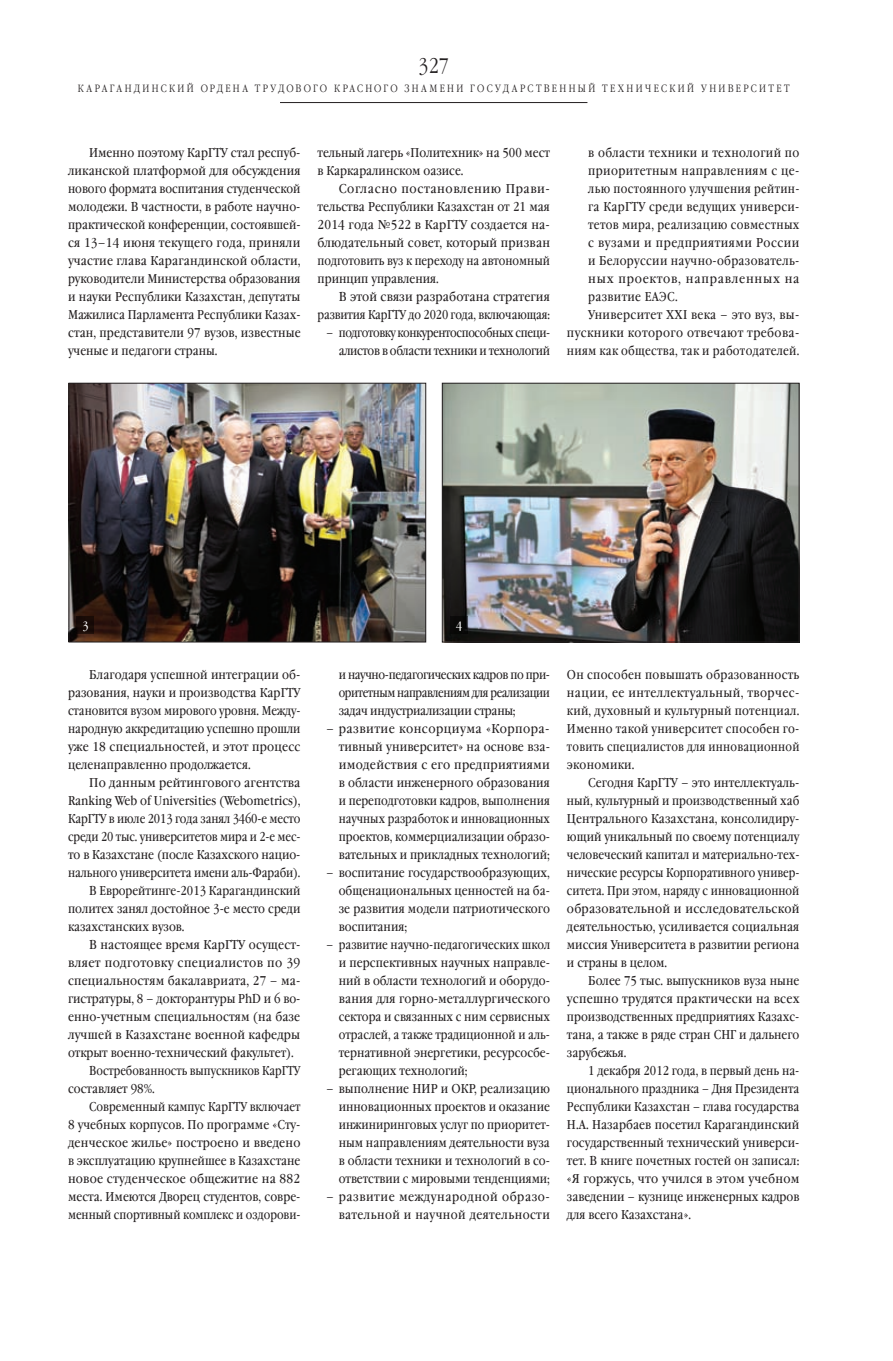
<style>
.page{position:relative;width:893px;height:1361px;background:#fff}
.page>*{position:absolute;margin:0;border:0;box-sizing:border-box;transform-origin:0 0}
.t1{font:300 21px "Garamond Narrow C";color:#231f20}
.t2{font:12.75px/18px "Garamond Book Narrow C";color:#231f20;text-align:justify}
.t3{font:12.75px/18px "Garamond Book Narrow C";color:#231f20;text-align:justify;scale:1.05 1}
.t4{font:12.75px "Garamond Book Narrow C";letter-spacing:.025em;color:#231f20}
.t5{font:12.75px/18px "Garamond Book Narrow C";color:#231f20;text-align:right;scale:1.04 1}
.t6{font:12.75px/18px "Garamond Book Narrow C";letter-spacing:.03em;color:#231f20;text-align:right}
.t7{font:12.75px "Garamond Book Narrow C";color:#231f20;scale:.96 1}
.t8{font:12.75px/18px "Garamond Book Narrow C";letter-spacing:-.03em;color:#231f20;text-align:right}
.t9{font:12.75px "Garamond Book Narrow C";letter-spacing:.02em;color:#231f20}
.t10{font:12.75px "Garamond Book Narrow C";color:#231f20;scale:.95 1}
.t11{font:12.75px "Garamond Book Narrow C";letter-spacing:.025em;color:#231f20;scale:1.05 1}
.t12{font:12.75px "Garamond Book Narrow C";letter-spacing:.035em;color:#231f20}
.t13{font:12.75px "Garamond Book Narrow C";letter-spacing:.055em;color:#231f20;scale:1.05 1}
.t14{font:12px "Garamond Book Narrow C";color:#fff}
.t15{font:300 10.5px "Garamond Narrow C";letter-spacing:.23em;color:#231f20}
</style>
<div class="page">
<hr style="left:280px;top:102px;width:307px;height:1px;background:#231f20">
<img style="left:444px;top:385px;width:353px;height:255px">
<div style="left:442px;top:383px;width:357px;height:259px;border:1px solid #231f20"></div>
<img style="left:71px;top:385px;width:353px;height:255px">
<div style="left:69px;top:383px;width:357px;height:259px;border:1px solid #231f20"></div>
<div style="left:77px;top:617px;width:17px;height:17px;background:#180b07"></div>
<div style="left:451px;top:617px;width:17px;height:17px;background:#090908"></div>
<h1 class="t1" style="left:418px;top:54px;width:32px">327</h1>
<p class="t15" style="left:78px;top:83px;width:12px">К ара</p>
<p class="t15" style="left:110px;top:83px;width:9px">гандинский</p>
<p class="t15" style="left:201px;top:83px;width:3px">ордена</p>
<p class="t15" style="left:255px;top:83px;width:27px">Тр удово</p>
<p class="t15" style="left:313px;top:83px;width:32px">го Красно</p>
<p class="t15" style="left:384px;top:83px;width:31px">го Знамени</p>
<p class="t15" style="left:470px;top:83px;width:12px">гос</p>
<p class="t15" style="left:495px;top:83px;width:11px">ударс</p>
<p class="t15" style="left:536px;top:83px;width:10px">твенный</p>
<p class="t15" style="left:602px;top:83px;width:27px">технический</p>
<p class="t15" style="left:701px;top:83px;width:11px">у ниверси</p>
<p class="t15" style="left:768px;top:83px;width:22px">тет</p>
<p class="t2" style="left:68px;top:144px;width:234px;text-indent:21px">Именно поэтому КарГТУ стал респуб&shy;ликанской платформой для обсуждения нового формата воспитания студенческой молодежи. В частности, в работе научно&shy;практической конференции, состоявшей&shy;ся 13–14 июня текущего года, приняли участие глава Карагандинской области, руководители Министерства образования и науки Республики Казахстан, депутаты Мажилиса Парламента Республики Казах&shy;стан, представители 97 вузов, известные ученые и педагоги страны.</p>
<p class="t2" style="left:317px;top:144px;width:234px">тельный лагерь «Политехник» на 500 мест в Каркаралинском оазисе.</p>
<p class="t3" style="left:317px;top:180px;width:223px;text-indent:21px">Согласно постановлению Прави&shy;тельства Республики Казахстан от 21 мая 2014 года №522 в КарГТУ создается на&shy;блюдательный совет, который призван подготовить вуз к переходу на автономный принцип управления.</p>
<p class="t5" style="left:317px;top:288px;width:225px">В этой связи разработана стратегия развития КарГТУ до 2020 года, включающая:</p>
<p class="t8" style="left:326px;top:324px;width:226px">– подготовку конкурентоспособных специ&shy;алистов в области техники и технологий</p>
<p class="t4" style="left:588px;top:145px;width:213px">в области техники и технологий по</p>
<p class="t6" style="left:588px;top:162px;width:213px">приоритетным направлениям с це-</p>
<p class="t4" style="left:588px;top:181px;width:213px">лью постоянного улучшения рейтин-</p>
<p class="t4" style="left:588px;top:199px;width:213px">га КарГТУ среди ведущих универси-</p>
<p class="t4" style="left:588px;top:217px;width:213px">тетов мира, реализацию совместных</p>
<p class="t12" style="left:588px;top:235px;width:213px">с вузами и предприятиями России</p>
<p class="t4" style="left:588px;top:253px;width:213px">и Белоруссии научно-образователь-</p>
<p class="t13" style="left:588px;top:271px;width:203px">ных проектов, направленных на</p>
<p class="t4" style="left:588px;top:289px;width:91px">развитие ЕАЭС.</p>
<p class="t4" style="left:588px;top:307px;width:213px">Университет XXI века – это вуз, вы-</p>
<p class="t6" style="left:567px;top:324px;width:234px">пускники которого отвечают требова-</p>
<p class="t9" style="left:567px;top:343px;width:234px">ниям как общества, так и работодателей.</p>
<p class="t14" style="left:82px;top:619px;width:8px">3</p>
<p class="t14" style="left:456px;top:619px;width:8px">4</p>
<p class="t2" style="left:68px;top:666px;width:234px;text-indent:21px">Благодаря успешной интеграции об&shy;разования, науки и производства КарГТУ становится вузом мирового уровня. Между&shy;народную аккредитацию успешно прошли уже 18 специальностей, и этот процесс целенаправленно продолжается.</p>
<p class="t5" style="left:89px;top:774px;width:205px">По данным рейтингового агентства</p>
<p class="t2" style="left:68px;top:792px;width:234px">Ranking Web of Universities (Webometrics),</p>
<p class="t2" style="left:68px;top:810px;width:234px">КарГТУ в июле 2013 года занял 3460-е место</p>
<p class="t7" style="left:68px;top:829px;width:244px">среди 20 тыс. университетов мира и 2-е мес-</p>
<p class="t2" style="left:68px;top:846px;width:234px">то в Казахстане (после Казахского нацио-</p>
<p class="t2" style="left:68px;top:864px;width:234px">нального университета имени аль-Фараби).</p>
<p class="t2" style="left:89px;top:882px;width:213px">В Еврорейтинге-2013 Карагандинский</p>
<p class="t2" style="left:68px;top:900px;width:234px">политех занял достойное 3-е место среди</p>
<p class="t2" style="left:68px;top:918px;width:118px">казахстанских вузов.</p>
<p class="t2" style="left:89px;top:936px;width:213px">В настоящее время КарГТУ осущест-</p>
<p class="t11" style="left:68px;top:955px;width:223px">вляет подготовку специалистов по 39</p>
<p class="t2" style="left:68px;top:972px;width:234px">специальностям бакалавриата, 27 – ма-</p>
<p class="t2" style="left:68px;top:990px;width:234px">гистратуры, 8 – докторантуры PhD и 6 во-</p>
<p class="t2" style="left:68px;top:1008px;width:234px">енно-учетным специальностям (на базе</p>
<p class="t2" style="left:68px;top:1026px;width:234px">лучшей в Казахстане военной кафедры</p>
<p class="t2" style="left:68px;top:1044px;width:227px">открыт военно-технический факультет).</p>
<p class="t10" style="left:89px;top:1063px;width:224px">Востребованность выпускников КарГТУ</p>
<p class="t2" style="left:68px;top:1080px;width:88px">составляет 98%.</p>
<p class="t2" style="left:89px;top:1098px;width:213px">Современный кампус КарГТУ включает</p>
<p class="t2" style="left:68px;top:1116px;width:234px">8 учебных корпусов. По программе «Сту-</p>
<p class="t2" style="left:68px;top:1134px;width:234px">денческое жилье» построено и введено</p>
<p class="t2" style="left:68px;top:1152px;width:234px">в эксплуатацию крупнейшее в Казахстане</p>
<p class="t5" style="left:68px;top:1170px;width:225px">новое студенческое общежитие на 882</p>
<p class="t2" style="left:68px;top:1188px;width:234px">места. Имеются Дворец студентов, совре-</p>
<p class="t7" style="left:68px;top:1207px;width:244px">менный спортивный комплекс и оздорови-</p>
<p class="t2" style="left:339px;top:666px;width:213px">и научно-педагогических кадров по при&shy;оритетным направлениям для реализации задач индустриализации страны;</p>
<p class="t3" style="left:339px;top:720px;width:203px;text-indent:-13px">– развитие консорциума «Корпора&shy;тивный университет» на основе вза&shy;имодействия с его предприятиями в области инженерного образования и переподготовки кадров, выполнения научных разработок и инновационных проектов, коммерциализации образо&shy;вательных и прикладных технологий;</p>
<p class="t2" style="left:339px;top:864px;width:213px;text-indent:-13px">– воспитание государствообразующих, общенациональных ценностей на ба&shy;зе развития модели патриотического воспитания;</p>
<p class="t2" style="left:339px;top:936px;width:213px;text-indent:-13px">– развитие научно-педагогических школ и перспективных научных направле&shy;ний в области технологий и оборудо&shy;вания для горно-металлургического сектора и связанных с ним сервисных отраслей, а также традиционной и аль&shy;тернативной энергетики, ресурсосбе&shy;регающих технологий;</p>
<p class="t2" style="left:339px;top:1080px;width:213px;text-indent:-13px">– выполнение НИР и ОКР, реализацию инновационных проектов и оказание инжиниринговых услуг по приоритет&shy;ным направлениям деятельности вуза в области техники и технологий в со&shy;ответствии с мировыми тенденциями;</p>
<p class="t6" style="left:326px;top:1188px;width:225px">– развитие международной образо&shy;вательной и научной деятельности</p>
<p class="t2" style="left:567px;top:666px;width:234px">Он способен повышать образованность нации, ее интеллектуальный, творчес&shy;кий, духовный и культурный потенциал.<br>Именно такой университет способен го&shy;товить специалистов для инновационной экономики.</p>
<p class="t2" style="left:567px;top:774px;width:234px;text-indent:21px">Сегодня КарГТУ – это интеллектуаль&shy;ный, культурный и производственный хаб Центрального Казахстана, консолидиру&shy;ющий уникальный по своему потенциалу человеческий капитал и материально-тех&shy;нические ресурсы Корпоративного универ&shy;ситета. При этом, наряду с инновационной образовательной и исследовательской деятельностью, усиливается социальная миссия Университета в развитии региона и страны в целом.</p>
<p class="t2" style="left:567px;top:972px;width:234px;text-indent:21px">Более 75 тыс. выпускников вуза ныне успешно трудятся практически на всех производственных предприятиях Казахс&shy;тана, а также в ряде стран СНГ и дальнего зарубежья.</p>
<p class="t2" style="left:567px;top:1062px;width:234px;text-indent:21px">1 декабря 2012 года, в первый день на&shy;ционального праздника – Дня Президента Республики Казахстан – глава государства Н.А. Назарбаев посетил Карагандинский государственный технический универси&shy;тет. В книге почетных гостей он записал: «Я горжусь, что учился в этом учебном заведении – кузнице инженерных кадров для всего Казахстана».</p>
</div>
